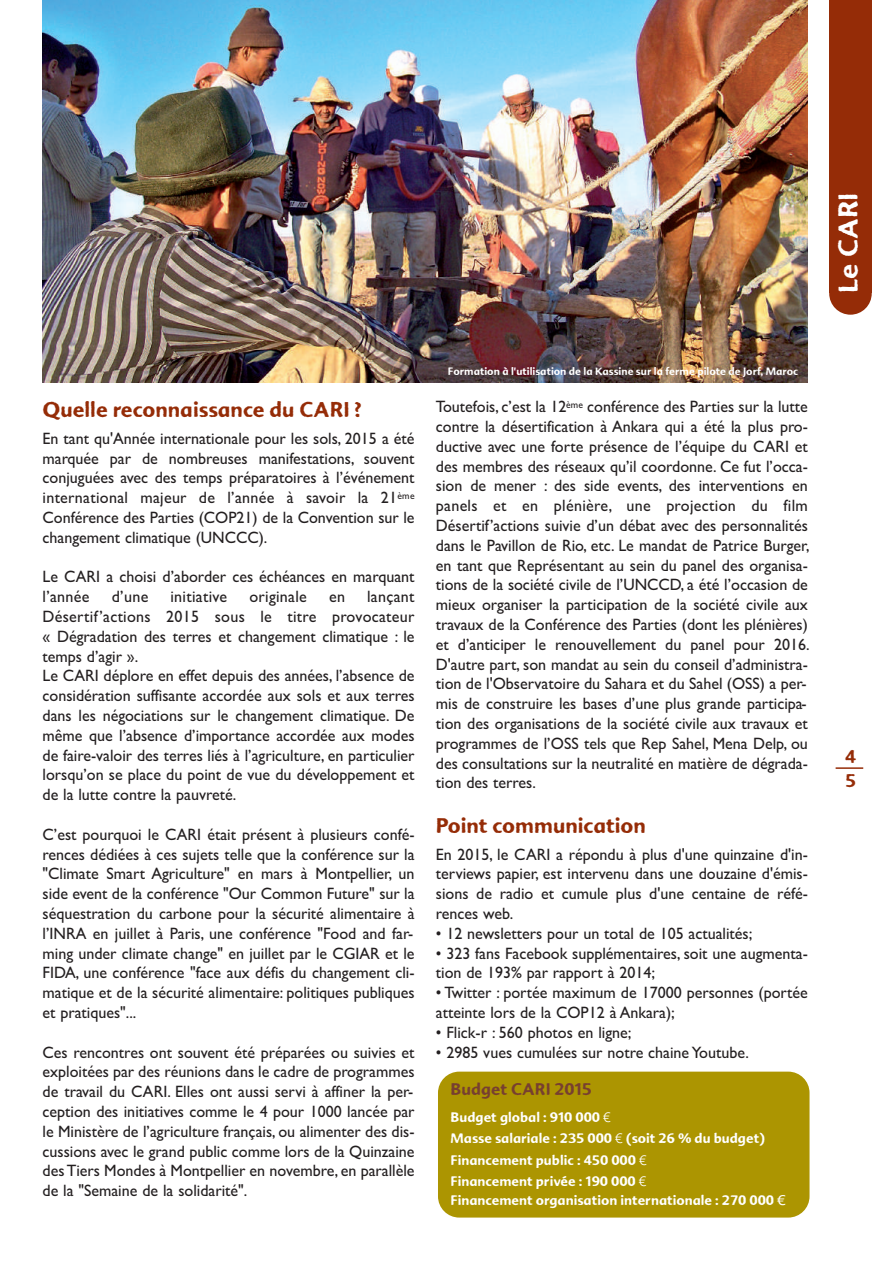
<style>
.page{position:relative;width:893px;height:1263px;background:#fff}
.page>*{position:absolute;margin:0;border:0;box-sizing:border-box;transform-origin:0 0}
.t1{font:27px "Advert Rough Three";color:#fff}
.t2{font:21px "Advert Rough Three";color:#952c07}
.t3{font:18px/24px "Advert Rough Three";color:#952c07}
.t4{font:16.5px/19.8px "Gill Sans";color:#231f20}
.t5{font:16.5px "Gill Sans";letter-spacing:.02em;color:#231f20}
.t6{font:16.5px "Advert Rough Three";color:#773f30}
.t7{font:13.5px/21.5px "Advert Rough Three";color:#fff}
.t8{font:10.5px "Advert Rough Three";color:#fff}
.s1{font-family:"Avenir"}
.s2{font-family:"Lucida Grande"}
</style>
<div class="page">
<hr style="left:836px;top:767px;width:27px;height:2px;background:#952c07">
<div style="left:829px;top:0;width:43px;height:293px;background:#952c07"></div>
<div style="left:829px;top:272px;width:43px;height:43px;background:#952c07;border-radius:50%"></div>
<div style="left:438px;top:1071px;width:371px;height:146px;background:#ac9501;border-radius:21px"></div>
<img style="left:43px;top:0;width:765px;height:383px">
<h1 class="t1" style="left:833px;top:293px;width:102px;rotate:-90deg">Le CARI</h1>
<p class="t2" style="left:43px;top:397px;width:321px">Quelle reconnaissance du CARI ?</p>
<p class="t4" style="left:43px;top:428px;width:374px;text-align:justify">En tant qu'Année internationale pour les sols, 2015 a été marquée par de nombreuses manifestations, souvent conjuguées avec des temps préparatoires à l’événement international majeur de l’année à savoir la 21<sup>ème </sup>Conférence des Parties (COP21) de la Convention sur le changement climatique (UNCCC).</p>
<p class="t4" style="left:43px;top:567px;width:374px">Le CARI a choisi d’aborder ces échéances en marquant l’année</p>
<p class="t4" style="left:112px;top:586px;width:38px">d’une</p>
<p class="t5" style="left:170px;top:587px;width:58px">initiative</p>
<p class="t5" style="left:249px;top:587px;width:59px">originale</p>
<p class="t4" style="left:329px;top:586px;width:17px">en</p>
<p class="t4" style="left:43px;top:586px;width:374px;text-indent:325px">lançant Désertif’actions 2015 sous le titre provocateur « Dégradation des terres et changement climatique : le temps d’agir ».<br>Le CARI déplore en effet depuis des années, l’absence de considération suffisante accordée aux sols et aux terres dans les négociations sur le changement climatique. De même que l’absence d’importance accordée aux modes de faire-valoir des terres liés à l’agriculture, en particulier lorsqu’on se place du point de vue du développement et de la lutte contre la pauvreté.</p>
<p class="t4" style="left:43px;top:824px;width:374px;text-align:justify">C’est pourquoi le CARI était présent à plusieurs confé&shy;rences dédiées à ces sujets telle que la conférence sur la "Climate Smart Agriculture" en mars à Montpellier, un side event de la conférence "Our Common Future" sur la séquestration du carbone pour la sécurité alimentaire à l’INRA en juillet à Paris, une conférence "Food and far&shy;ming under climate change" en juillet par le CGIAR et le FIDA, une conférence "face aux défis du changement cli&shy;matique et de la sécurité alimentaire: politiques publiques et pratiques"...</p>
<p class="t4" style="left:43px;top:1042px;width:374px;text-align:justify">Ces rencontres ont souvent été préparées ou suivies et exploitées par des réunions dans le cadre de programmes de travail du CARI. Elles ont aussi servi à affiner la per&shy;ception des initiatives comme le 4 pour 1000 lancée par le Ministère de l’agriculture français, ou alimenter des dis&shy;cussions avec le grand public comme lors de la Quinzaine desTiers Mondes à Montpellier en novembre, en parallèle de la "Semaine de la solidarité".</p>
<p class="t8" style="left:448px;top:365px;width:352px">Formation à l'utilisation de la Kassine sur la ferme pilote de Jorf, Maroc</p>
<p class="t4" style="left:436px;top:396px;width:375px">Toutefois, c’est la 12<sup>ème</sup> conférence des Parties sur la lutte contre la désertification à Ankara qui a été la plus pro&shy;ductive avec une forte présence de l’équipe du CARI et des membres des réseaux qu’il coordonne. Ce fut l’occa&shy;sion de mener : des side events, des interventions en panels et en plénière, une projection du film Désertif’actions suivie d’un débat avec des personnalités dans le Pavillon de Rio, etc. Le mandat de Patrice Burger, en tant que Représentant au sein du panel des organisa&shy;tions de la société civile de l’UNCCD, a été l’occasion de mieux organiser la participation de la société civile aux travaux de la Conférence des Parties (dont les plénières) et d’anticiper le renouvellement du panel pour 2016.<br>D'autre part, son mandat au sein du conseil d’administra&shy;tion de l'Observatoire du Sahara et du Sahel (OSS) a per&shy;mis de construire les bases d’une plus grande participa&shy;tion des organisations de la société civile aux travaux et programmes de l’OSS tels que Rep Sahel, Mena Delp, ou des consultations sur la neutralité en matière de dégrada&shy;tion des terres.</p>
<p class="t2" style="left:436px;top:813px;width:211px">Point communication</p>
<p class="t4" style="left:436px;top:844px;width:374px;text-align:justify">En 2015, le CARI a répondu à plus d'une quinzaine d'in&shy;terviews papier, est intervenu dans une douzaine d'émis&shy;sions de radio et cumule plus d'une centaine de réfé&shy;rences web.</p>
<p class="t4" style="left:436px;top:923px;width:318px">• 12 newsletters pour un total de 105 actualités;</p>
<p class="t4" style="left:436px;top:943px;width:374px">• 323 fans Facebook supplémentaires, soit une augmenta&shy;tion de 193% par rapport à 2014;</p>
<p class="t4" style="left:436px;top:982px;width:374px">• Twitter : portée maximum de 17000 personnes (portée atteinte lors de la COP12 à Ankara);</p>
<p class="t4" style="left:436px;top:1022px;width:197px">• Flick-r : 560 photos en ligne;</p>
<p class="t4" style="left:436px;top:1042px;width:315px">• 2985 vues cumulées sur notre chaine Youtube.</p>
<p class="t6" style="left:451px;top:1080px;width:143px">Budget CARI 2015</p>
<p class="t7" style="left:451px;top:1106px;width:316px">Budget global : 910 000 <span class="s1">€<br></span>Masse salariale : 235 000 <span class="s1">€</span> (soit 26 % du budget)<br>Financement public : 450 000 <span class="s1">€<br></span>Financement privée : 190 000 <span class="s1">€</span></p>
<p class="t7" style="left:451px;top:1189px;width:337px">Financement organisation internationale : 270 000 <span class="s2">€</span></p>
<p class="t3" style="left:845px;top:744px;width:12px">4<br>5</p>
</div>
